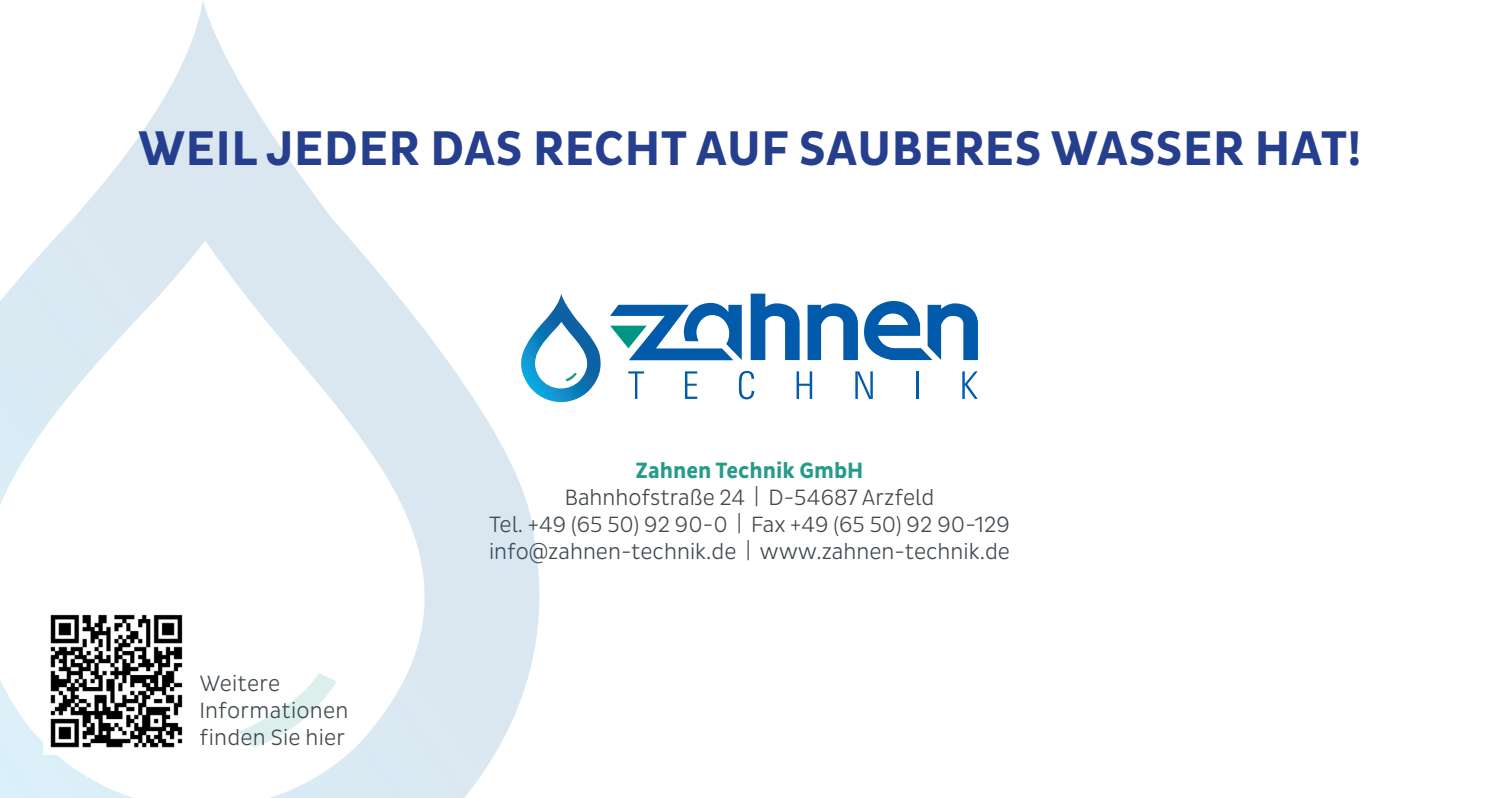
<style>
.page{position:relative;width:1499px;height:798px;background:#fff}
.page>*{position:absolute;margin:0;border:0;box-sizing:border-box;transform-origin:0 0}
.t1{font:700 49.5px "Pluto Sans Cond";letter-spacing:.015em;color:#253f8e}
.t2{font:300 22.5px/27px "Pluto Sans Cond";color:#41494e;text-align:center}
.t3{font:700 22.5px "Pluto Sans Cond";color:#269b89}
</style>
<div class="page">
<svg style="left:807px;top:303px;width:51px;height:57px"></svg>
<svg style="left:751px;top:293px;width:49px;height:67px"></svg>
<svg style="left:864px;top:301px;width:114px;height:59px"></svg>
<svg style="left:610px;top:303px;width:132px;height:57px"></svg>
<svg style="left:628px;top:371px;width:16px;height:28px"></svg>
<svg style="left:685px;top:371px;width:12px;height:28px"></svg>
<svg style="left:739px;top:371px;width:15px;height:28px"></svg>
<svg style="left:796px;top:371px;width:16px;height:28px"></svg>
<svg style="left:855px;top:371px;width:18px;height:28px"></svg>
<hr style="left:916px;top:371px;width:2px;height:28px;background:#015aaa">
<svg style="left:962px;top:371px;width:16px;height:28px"></svg>
<svg style="left:553px;top:294px;width:48px;height:108px"></svg>
<svg style="left:0;top:1px;width:553px;height:796px"></svg>
<svg style="left:238px;top:672px;width:99px;height:75px"></svg>
<img style="left:43px;top:607px;width:147px;height:147px">
<h1 class="t1" style="left:138px;top:120px;width:1224px">WEIL JEDER DAS RECHT AUF SAUBERES WASSER HAT!</h1>
<p class="t2" style="left:199px;top:670px;width:151px;text-align:left">Weitere<br>Informationen finden Sie hier</p>
<p class="t3" style="left:635px;top:457px;width:229px">Zahnen Technik GmbH</p>
<p class="t2" style="left:489px;top:483px;width:522px">Bahnhofstraße 24 | D-54687 Arzfeld<br>Tel. +49 (65 50) 92 90-0 | Fax +49 (65 50) 92 90-129 info@zahnen-technik.de | www.zahnen-technik.de</p>
</div>
